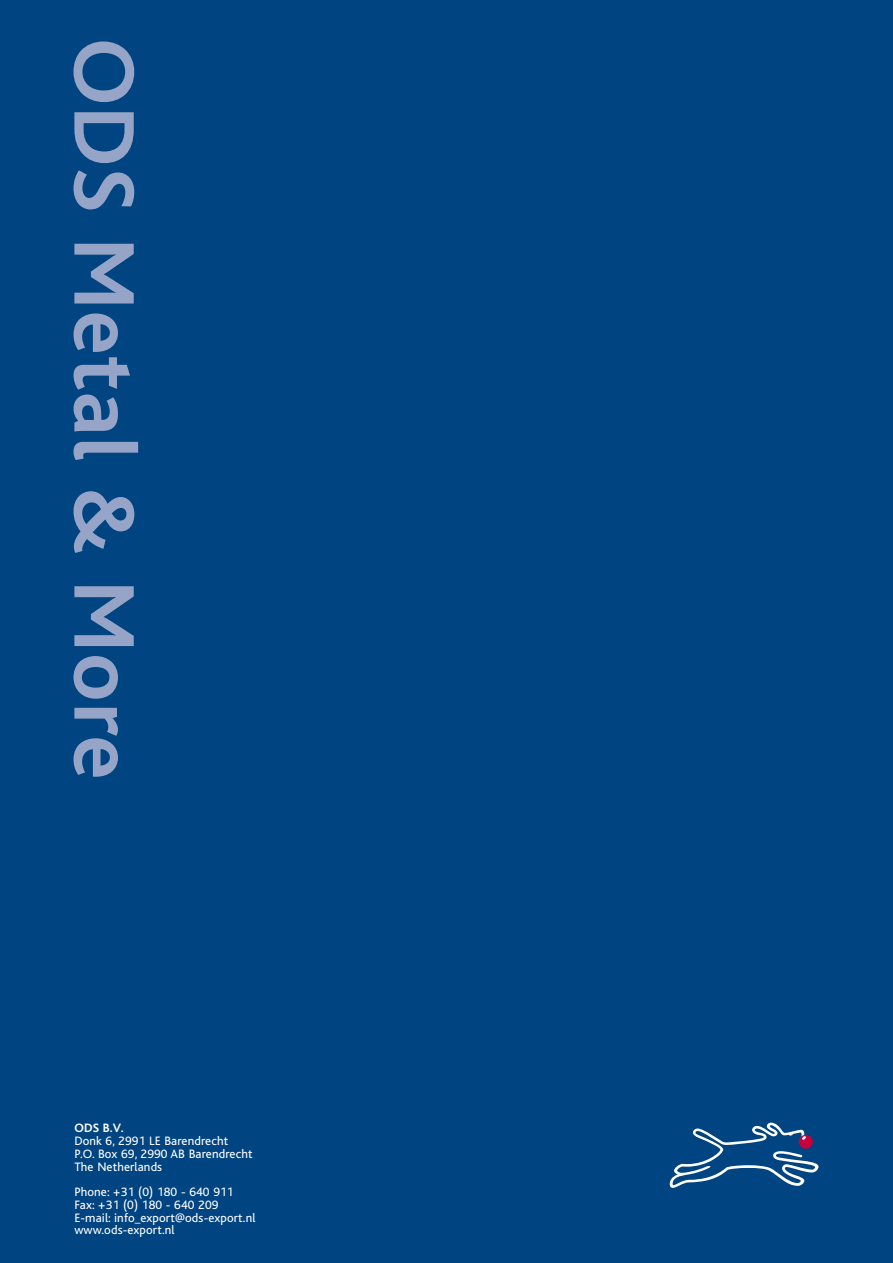
<style>
.page{position:relative;width:893px;height:1263px;background:#004481}
.page>*{position:absolute;margin:0;border:0;box-sizing:border-box;transform-origin:0 0}
.t1{font:700 90px "Kl Bliss";letter-spacing:.01em;color:#96a5c7}
.t2{font:12.75px/12.8px "Kl Bliss";letter-spacing:.01em;color:#fff}
.t3{font:700 12.75px "Kl Bliss";color:#fff}
</style>
<div class="page">
<svg style="left:670px;top:1123px;width:149px;height:65px"></svg>
<h1 class="t1" style="left:151px;top:38px;width:743px;rotate:90deg">ODS Metal &amp; More</h1>
<p class="t3" style="left:74px;top:1121px;width:51px">ODS B.V.</p>
<p class="t2" style="left:74px;top:1135px;width:180px">Donk 6, 2991 LE Barendrecht<br>P.O. Box 69, 2990 AB Barendrecht<br>The Netherlands</p>
<p class="t2" style="left:74px;top:1186px;width:183px">Phone: +31 (0) 180 - 640 911<br>Fax: +31 (0) 180 - 640 209<br>E-mail: info_export@ods-export.nl www.ods-export.nl</p>
</div>
